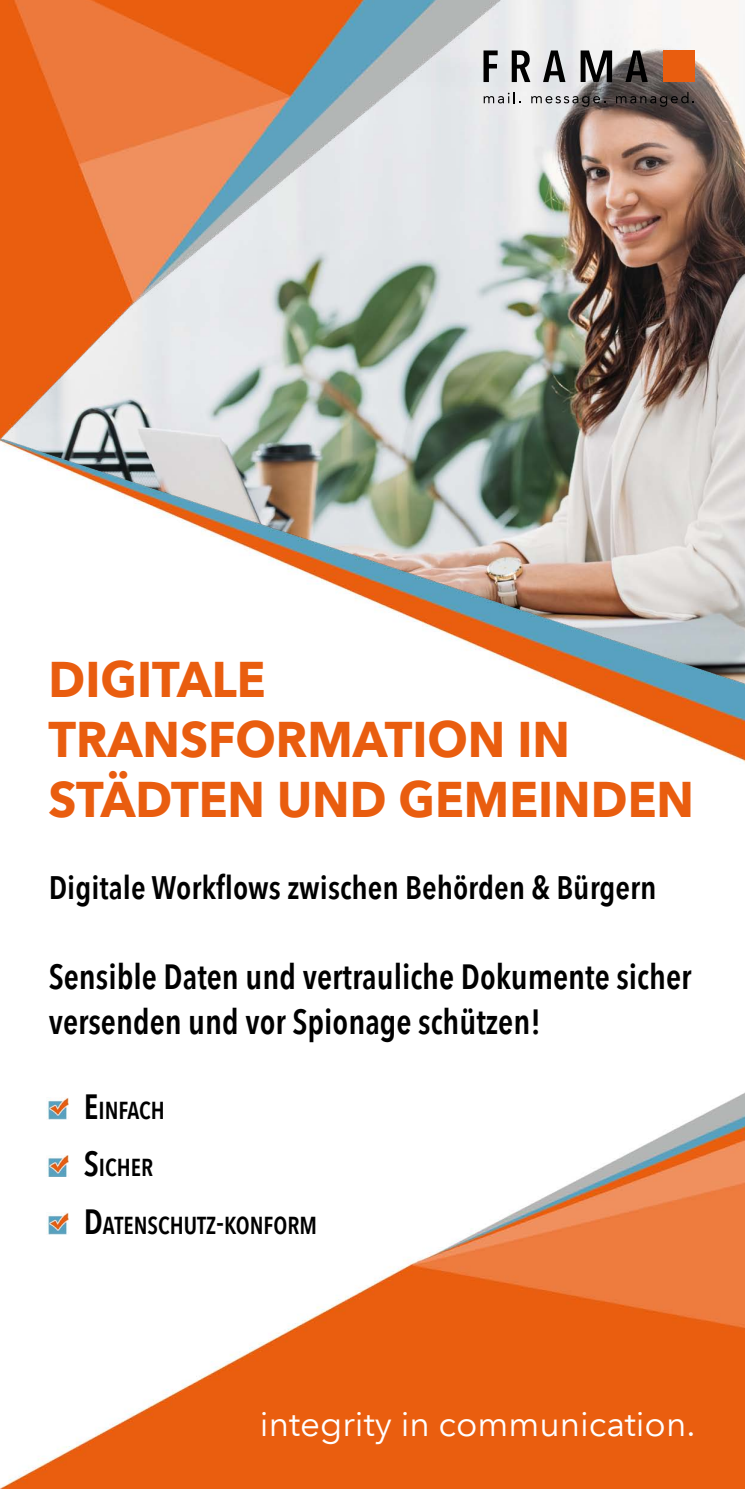
<style>
.page{position:relative;width:745px;height:1489px;background:#fff}
.page>*{position:absolute;margin:0;border:0;box-sizing:border-box;transform-origin:0 0}
.t1{font:700 50px/60px "Avenir Next LT Pro";color:#e95d0f;scale:.95 1}
.t2{font:600 condensed 35px/45px "Avenir Next LT Pro";color:#000;scale:.96 1}
.t3{font:35px "Avenir Next LT Pro";color:#fff}
.t4{font:600 condensed 32.5px "Avenir Next LT Pro";color:#000}
.t5{font:600 condensed 24.5px "Avenir Next LT Pro";color:#000;scale:.96 1}
.s1{font-size:35px}
</style>
<div class="page">
<img style="left:0;top:0;width:744px;height:1488px">
<div style="left:662px;top:50px;width:32px;height:32px;background:#e95d0f"></div>
<svg style="left:483px;top:50px;width:14px;height:32px"></svg>
<svg style="left:511px;top:50px;width:19px;height:32px"></svg>
<svg style="left:542px;top:50px;width:23px;height:32px"></svg>
<svg style="left:625px;top:50px;width:22px;height:32px"></svg>
<svg style="left:580px;top:50px;width:31px;height:32px"></svg>
<svg style="left:483px;top:92px;width:37px;height:11px"></svg>
<svg style="left:531px;top:96px;width:74px;height:11px"></svg>
<svg style="left:615px;top:92px;width:79px;height:15px"></svg>
<img style="left:46px;top:1097px;width:22px;height:22px">
<img style="left:46px;top:1155px;width:22px;height:21px">
<img style="left:46px;top:1212px;width:22px;height:22px">
<h1 class="t1" style="left:49px;top:649px;width:680px">DIGITALE<br>TRANSFORMATION IN<br>STÄDTEN UND GEMEINDEN</h1>
<p class="t4" style="left:49px;top:867px;width:609px">Digitale Workflows zwischen Behörden &amp; Bürgern</p>
<p class="t2" style="left:49px;top:953px;width:670px">Sensible Daten und vertrauliche Dokumente sicher versenden und vor Spionage schützen!</p>
<p class="t5" style="left:84px;top:1095px;width:86px"><span class="s1">E</span>INFACH</p>
<p class="t5" style="left:84px;top:1152px;width:74px"><span class="s1">S</span>ICHER</p>
<p class="t5" style="left:84px;top:1210px;width:244px"><span class="s1">D</span>ATENSCHUTZ<span class="s1">-</span>KONFORM</p>
<p class="t3" style="left:260px;top:1402px;width:437px">integrity in communication.</p>
</div>
